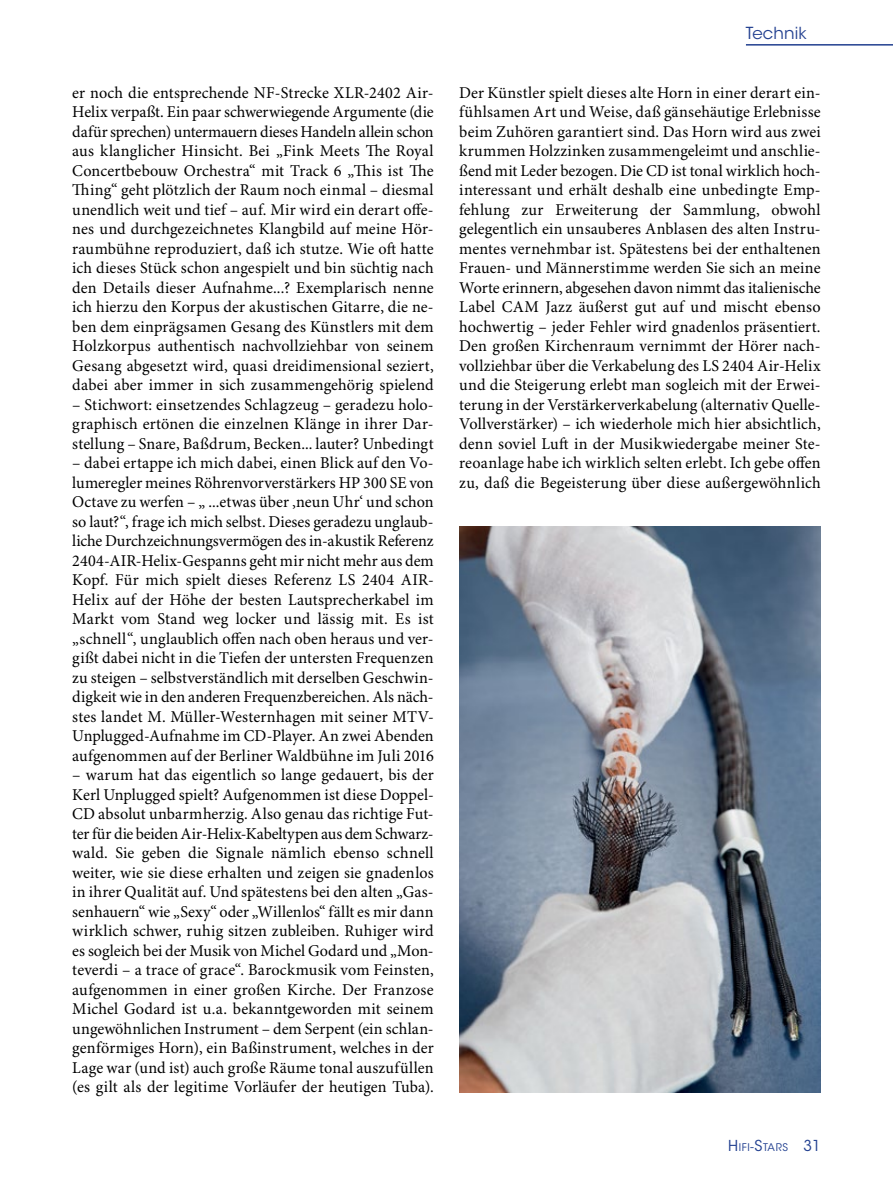
<style>
.page{position:relative;width:893px;height:1191px;background:#fff}
.page>*{position:absolute;margin:0;border:0;box-sizing:border-box;transform-origin:0 0}
.t1{font:16.5px/19.5px "Minion Pro";letter-spacing:.01em;color:#000;text-align:justify}
.t2{font:16.5px "ITC Avant Garde Std";letter-spacing:.01em;color:#224090}
.t3{font:15px "ITC Avant Garde Std";color:#224090}
.t4{font:10.5px "ITC Avant Garde Std";letter-spacing:.055em;color:#224090}
.s1{font-size:15px}
.s2{font-size:12px}
</style>
<div class="page">
<img style="left:460px;top:526px;width:361px;height:566px">
<hr style="left:746px;top:44px;width:147px;height:2px;background:#224090">
<p class="t1" style="left:72px;top:83px;width:363px">er noch die entsprechende NF-Strecke XLR-2402 Air-Helix verpaßt. Ein paar schwerwiegende Argumente (die dafür sprechen) untermauern dieses Handeln allein schon aus klanglicher Hinsicht. Bei „Fink Meets The Royal Concertbebouw Orchestra“ mit Track 6 „This ist The Thing“ geht plötzlich der Raum noch einmal – diesmal unendlich weit und tief – auf. Mir wird ein derart offe&shy;nes und durchgezeichnetes Klangbild auf meine Hör&shy;raumbühne reproduziert, daß ich stutze. Wie oft hatte ich dieses Stück schon angespielt und bin süchtig nach den Details dieser Aufnahme...? Exemplarisch nenne ich hierzu den Korpus der akustischen Gitarre, die ne&shy;ben dem einprägsamen Gesang des Künstlers mit dem Holzkorpus authentisch nachvollziehbar von seinem Gesang abgesetzt wird, quasi dreidimensional seziert, dabei aber immer in sich zusammengehörig spielend</p>
<p class="t1" style="left:72px;top:395px;width:363px">– Stichwort: einsetzendes Schlagzeug – geradezu holo&shy;graphisch ertönen die einzelnen Klänge in ihrer Dar&shy;stellung – Snare, Baßdrum, Becken... lauter? Unbedingt</p>
<p class="t1" style="left:72px;top:454px;width:363px">– dabei ertappe ich mich dabei, einen Blick auf den Vo&shy;lumeregler meines Röhrenvorverstärkers HP 300 SE von Octave zu werfen – „ ...etwas über ‚neun Uhr‘ und schon so laut?“, frage ich mich selbst. Dieses geradezu unglaub&shy;liche Durchzeichnungsvermögen des in-akustik Referenz 2404-AIR-Helix-Gespanns geht mir nicht mehr aus dem Kopf. Für mich spielt dieses Referenz LS 2404 AIR-Helix auf der Höhe der besten Lautsprecherkabel im Markt vom Stand weg locker und lässig mit. Es ist „schnell“, unglaublich offen nach oben heraus und ver&shy;gißt dabei nicht in die Tiefen der untersten Frequenzen zu steigen – selbstverständlich mit derselben Geschwin&shy;digkeit wie in den anderen Frequenzbereichen. Als näch&shy;stes landet M. Müller-Westernhagen mit seiner MTV-Unplugged-Aufnahme im CD-Player. An zwei Abenden aufgenommen auf der Berliner Waldbühne im Juli 2016</p>
<p class="t1" style="left:72px;top:766px;width:363px">– warum hat das eigentlich so lange gedauert, bis der Kerl Unplugged spielt? Aufgenommen ist diese Doppel-CD absolut unbarmherzig. Also genau das richtige Fut&shy;ter für die beiden Air-Helix-Kabeltypen aus dem Schwarz&shy;wald. Sie geben die Signale nämlich ebenso schnell weiter, wie sie diese erhalten und zeigen sie gnadenlos in ihrer Qualität auf. Und spätestens bei den alten „Gas&shy;senhauern“ wie „Sexy“ oder „Willenlos“ fällt es mir dann wirklich schwer, ruhig sitzen zubleiben. Ruhiger wird es sogleich bei der Musik von Michel Godard und „Mon&shy;teverdi – a trace of grace“. Barockmusik vom Feinsten, aufgenommen in einer großen Kirche. Der Franzose Michel Godard ist u.a. bekanntgeworden mit seinem ungewöhnlichen Instrument – dem Serpent (ein schlan&shy;genförmiges Horn), ein Baßinstrument, welches in der Lage war (und ist) auch große Räume tonal auszufüllen (es gilt als der legitime Vorläufer der heutigen Tuba).</p>
<p class="t2" style="left:746px;top:23px;width:62px">Technik</p>
<p class="t1" style="left:459px;top:83px;width:363px">Der Künstler spielt dieses alte Horn in einer derart ein&shy;fühlsamen Art und Weise, daß gänsehäutige Erlebnisse beim Zuhören garantiert sind. Das Horn wird aus zwei krummen Holzzinken zusammengeleimt und anschlie&shy;ßend mit Leder bezogen. Die CD ist tonal wirklich hoch&shy;interessant und erhält deshalb eine unbedingte Emp&shy;fehlung zur Erweiterung der Sammlung, obwohl gelegentlich ein unsauberes Anblasen des alten Instru&shy;mentes vernehmbar ist. Spätestens bei der enthaltenen Frauen- und Männerstimme werden Sie sich an meine Worte erinnern, abgesehen davon nimmt das italienische Label CAM Jazz äußerst gut auf und mischt ebenso hochwertig – jeder Fehler wird gnadenlos präsentiert.<br>Den großen Kirchenraum vernimmt der Hörer nach&shy;vollziehbar über die Verkabelung des LS 2404 Air-Helix und die Steigerung erlebt man sogleich mit der Erwei&shy;terung in der Verstärkerverkabelung (alternativ Quelle-Vollverstärker) – ich wiederhole mich hier absichtlich, denn soviel Luft in der Musikwiedergabe meiner Ste&shy;reoanlage habe ich wirklich selten erlebt. Ich gebe offen zu, daß die Begeisterung über diese außergewöhnlich</p>
<p class="t4" style="left:728px;top:1140px;width:61px"><span class="s1">H</span>IFI<span class="s2">-</span><span class="s1">S</span>TARS</p>
<p class="t3" style="left:803px;top:1136px;width:19px">31</p>
</div>
